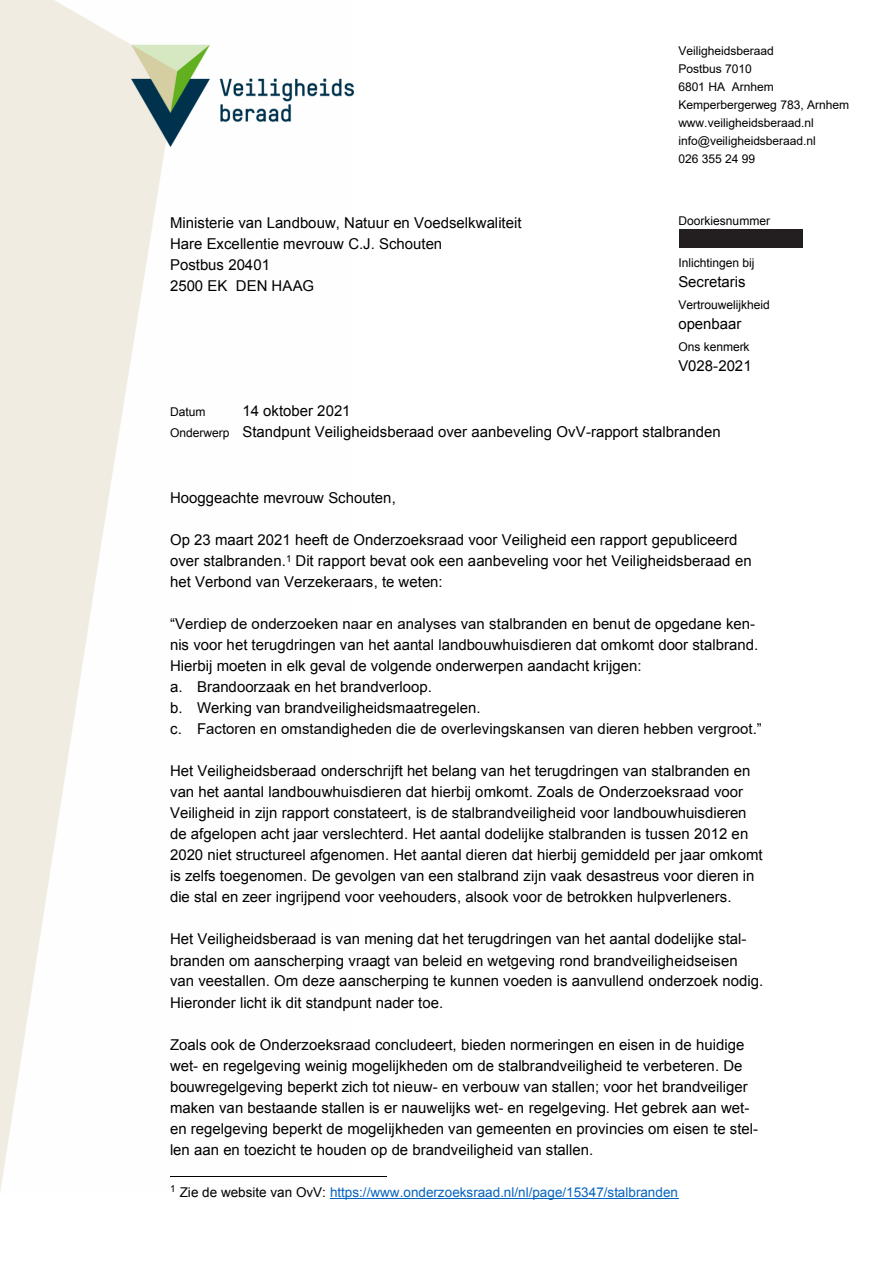
<style>
.page{position:relative;width:893px;height:1264px;background:#fff}
.page>*{position:absolute;margin:0;border:0;box-sizing:border-box;transform-origin:0 0}
.t1{font:15px/21px "Arial";color:#000}
.t2{font:13.5px "Arial";letter-spacing:.005em;color:#0563c1}
.t3{font:12px/18px "Arial";letter-spacing:-.005em;color:#000}
.s1{font-size:12px}
.s2{color:#000}
</style>
<div class="page">
<img style="left:0;top:0;width:354px;height:1192px">
<hr style="left:170px;top:1175px;width:216px;height:1px;background:#000">
<hr style="left:330px;top:1198px;width:348px;height:1px;background:#0563c1">
<div style="left:679px;top:229px;width:124px;height:18px;background:#231f20"></div>
<p class="t1" style="left:170px;top:212px;width:353px">Ministerie van Landbouw, Natuur en Voedselkwaliteit<br>Hare Excellentie mevrouw C.J. Schouten<br>Postbus 20401<br>2500 EK DEN HAAG</p>
<p class="t3" style="left:678px;top:42px;width:172px">Veiligheidsberaad<br>Postbus 7010<br>6801 HA Arnhem<br>Kemperbergerweg 783, Arnhem www.veiligheidsberaad.nl info@veiligheidsberaad.nl<br>026 355 24 99</p>
<p class="t3" style="left:678px;top:212px;width:93px">Doorkiesnummer</p>
<p class="t3" style="left:678px;top:254px;width:78px">Inlichtingen bij</p>
<p class="t1" style="left:678px;top:272px;width:69px">Secretaris</p>
<p class="t3" style="left:678px;top:296px;width:93px">Vertrouwelijkheid</p>
<p class="t1" style="left:678px;top:313px;width:65px">openbaar</p>
<p class="t3" style="left:678px;top:338px;width:73px">Ons kenmerk</p>
<p class="t1" style="left:678px;top:355px;width:75px">V028-2021</p>
<p class="t1" style="left:170px;top:400px;width:552px;text-indent:72px">14 oktober 2021<br><span class="s1">Onderwerp</span> Standpunt Veiligheidsberaad over aanbeveling OvV-rapport stalbranden</p>
<p class="t3" style="left:170px;top:403px;width:37px">Datum</p>
<p class="t1" style="left:170px;top:487px;width:227px">Hooggeachte mevrouw Schouten,</p>
<p class="t1" style="left:170px;top:529px;width:583px">Op 23 maart 2021 heeft de Onderzoeksraad voor Veiligheid een rapport gepubliceerd over stalbranden.<sup>1</sup> Dit rapport bevat ook een aanbeveling voor het Veiligheidsberaad en het Verbond van Verzekeraars, te weten:</p>
<p class="t1" style="left:170px;top:613px;width:593px">“Verdiep de onderzoeken naar en analyses van stalbranden en benut de opgedane ken&shy;nis voor het terugdringen van het aantal landbouwhuisdieren dat omkomt door stalbrand.<br>Hierbij moeten in elk geval de volgende onderwerpen aandacht krijgen:<br>a. Brandoorzaak en het brandverloop.<br>b. Werking van brandveiligheidsmaatregelen.<br>c. Factoren en omstandigheden die de overlevingskansen van dieren hebben vergroot.”</p>
<p class="t1" style="left:170px;top:760px;width:594px">Het Veiligheidsberaad onderschrijft het belang van het terugdringen van stalbranden en van het aantal landbouwhuisdieren dat hierbij omkomt. Zoals de Onderzoeksraad voor Veiligheid in zijn rapport constateert, is de stalbrandveiligheid voor landbouwhuisdieren de afgelopen acht jaar verslechterd. Het aantal dodelijke stalbranden is tussen 2012 en 2020 niet structureel afgenomen. Het aantal dieren dat hierbij gemiddeld per jaar omkomt is zelfs toegenomen. De gevolgen van een stalbrand zijn vaak desastreus voor dieren in die stal en zeer ingrijpend voor veehouders, alsook voor de betrokken hulpverleners.</p>
<p class="t1" style="left:170px;top:928px;width:595px">Het Veiligheidsberaad is van mening dat het terugdringen van het aantal dodelijke stal&shy;branden om aanscherping vraagt van beleid en wetgeving rond brandveiligheidseisen van veestallen. Om deze aanscherping te kunnen voeden is aanvullend onderzoek nodig.<br>Hieronder licht ik dit standpunt nader toe.</p>
<p class="t1" style="left:170px;top:1033px;width:589px">Zoals ook de Onderzoeksraad concludeert, bieden normeringen en eisen in de huidige wet- en regelgeving weinig mogelijkheden om de stalbrandveiligheid te verbeteren. De bouwregelgeving beperkt zich tot nieuw- en verbouw van stallen; voor het brandveiliger maken van bestaande stallen is er nauwelijks wet- en regelgeving. Het gebrek aan wet&shy;en regelgeving beperkt de mogelijkheden van gemeenten en provincies om eisen te stel&shy;len aan en toezicht te houden op de brandveiligheid van stallen.</p>
<p class="t2" style="left:170px;top:1182px;width:509px"><sup>1</sup> <span class="s2">Zie de website van OvV:</span> https://www.onderzoeksraad.nl/nl/page/15347/stalbranden</p>
</div>
